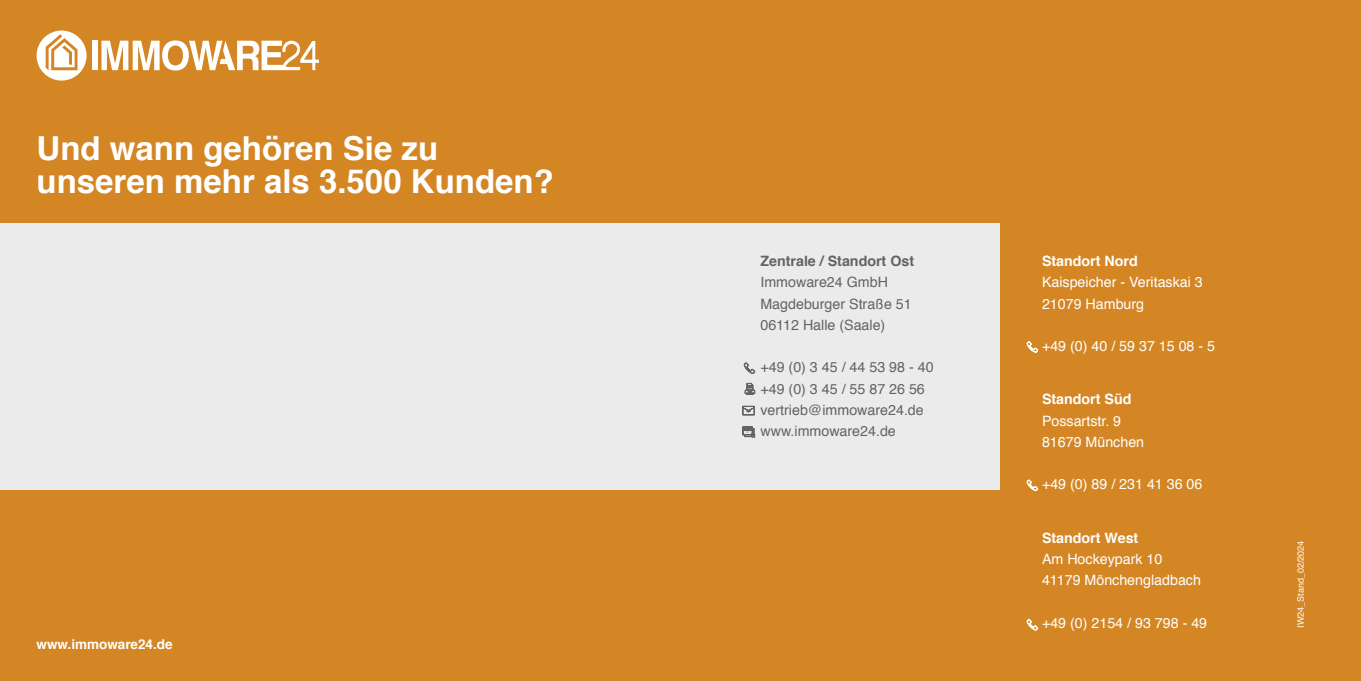
<style>
.page{position:relative;width:1361px;height:681px;background:#fff}
.page>*{position:absolute;margin:0;border:0;box-sizing:border-box;transform-origin:0 0}
.t1{font:700 33px/33px "Helvetica";color:#fff}
.t2{font:14.25px/21.3px "Helvetica";color:#fff}
.t3{font:14.25px/21.3px "Helvetica";color:#636363}
.t4{font:700 14.25px "Helvetica";color:#fff}
.t5{font:700 14.25px "Helvetica";color:#636363}
.t6{font:700 13.5px "Helvetica";color:#fff}
.t7{font:9px "Helvetica";color:#fff}
</style>
<div class="page">
<div style="left:0;top:0;width:1361px;height:680px;background:#d48625"></div>
<div style="left:92px;top:41px;width:5px;height:29px;background:#fff"></div>
<svg style="left:37px;top:31px;width:50px;height:50px"></svg>
<svg style="left:101px;top:40px;width:218px;height:30px"></svg>
<div style="left:0;top:223px;width:999px;height:266px;background:#ebebeb"></div>
<svg style="left:745px;top:382px;width:10px;height:13px"></svg>
<svg style="left:744px;top:362px;width:11px;height:12px"></svg>
<svg style="left:742px;top:406px;width:12px;height:9px"></svg>
<svg style="left:742px;top:426px;width:13px;height:12px"></svg>
<svg style="left:1026px;top:341px;width:12px;height:11px"></svg>
<svg style="left:1026px;top:479px;width:12px;height:12px"></svg>
<svg style="left:1026px;top:619px;width:12px;height:11px"></svg>
<h1 class="t1" style="left:37px;top:132px;width:519px">Und wann gehören Sie zu unseren mehr als 3.500 Kunden?</h1>
<p class="t6" style="left:37px;top:633px;width:138px">www.immoware24.de</p>
<p class="t5" style="left:760px;top:249px;width:155px">Zentrale / Standort Ost</p>
<p class="t3" style="left:760px;top:272px;width:153px">Immoware24 GmbH<br>Magdeburger Straße 51<br>06112 Halle (Saale)</p>
<p class="t3" style="left:760px;top:357px;width:175px">+49 (0) 3 45 / 44 53 98 - 40 +49 (0) 3 45 / 55 87 26 56 vertrieb@immoware24.de www.immoware24.de</p>
<p class="t4" style="left:1042px;top:249px;width:97px">Standort Nord</p>
<p class="t2" style="left:1042px;top:272px;width:162px">Kaispeicher - Veritaskai 3<br>21079 Hamburg</p>
<p class="t2" style="left:1042px;top:336px;width:175px">+49 (0) 40 / 59 37 15 08 - 5</p>
<p class="t4" style="left:1042px;top:387px;width:91px">Standort Süd</p>
<p class="t2" style="left:1042px;top:410px;width:104px">Possartstr. 9<br>81679 München</p>
<p class="t2" style="left:1042px;top:474px;width:162px">+49 (0) 89 / 231 41 36 06</p>
<p class="t4" style="left:1042px;top:526px;width:98px">Standort West</p>
<p class="t2" style="left:1042px;top:548px;width:160px">Am Hockeypark 10<br>41179 Mönchengladbach</p>
<p class="t2" style="left:1042px;top:612px;width:167px">+49 (0) 2154 / 93 798 - 49</p>
<p class="t7" style="left:1293px;top:627px;width:89px;rotate:-90deg">IW24_Stand_02/2024</p>
</div>
